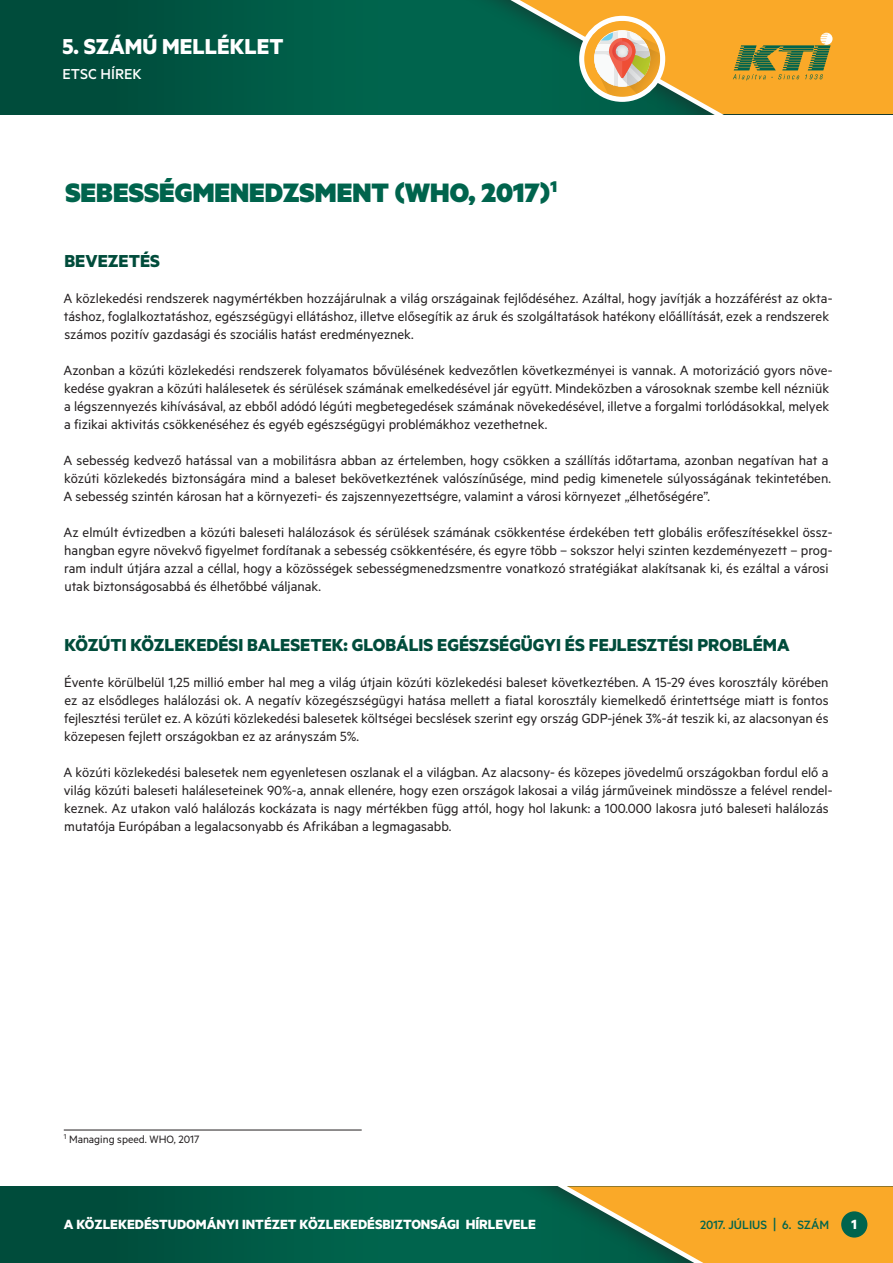
<style>
.page{position:relative;width:893px;height:1263px;background:#fff}
.page>*{position:absolute;margin:0;border:0;box-sizing:border-box;transform-origin:0 0}
.Fejezet_cim{font:900 30px "Metric";color:#00644d}
.t1{font:700 24.3px "Metric";color:#fff}
.Fejezet_alcim_1{font:700 19.5px "Metric";color:#004c3b}
.t2{font:500 16.2px "Metric";color:#fff}
.Tompa{font:15px/18px "Metric";color:#231f20}
.t3{font:700 15px "Metric";color:#fff}
.t4{font:500 13.5px "Metric";color:#00644d}
.lablec{font:12px "Metric";color:#231f20}
.s1{font-size:18.15px}
</style>
<div class="page">
<div style="left:0;top:1186px;width:893px;height:77px;background:linear-gradient(to bottom,#005542,#005542)"></div>
<svg style="left:374px;top:1186px;width:519px;height:77px"></svg>
<div style="left:841px;top:1211px;width:26px;height:26px;background:#00644d;border-radius:50%"></div>
<div style="left:0;top:0;width:893px;height:114px;background:linear-gradient(to bottom,#00523f,#00523f)"></div>
<svg style="left:292px;top:0;width:601px;height:114px"></svg>
<svg style="left:733px;top:33px;width:99px;height:47px"></svg>
<svg style="left:584px;top:20px;width:77px;height:77px"></svg>
<div style="left:579px;top:16px;width:86px;height:86px;border:5px solid #fff;border-radius:50%"></div>
<hr style="left:64px;top:1130px;width:298px;height:1px;background:#231f20">
<p class="t1" style="left:63px;top:31px;width:223px">5. SZÁMÚ MELLÉKLET</p>
<p class="t2" style="left:63px;top:65px;width:81px">ETSC HÍREK</p>
<p class="Fejezet_cim" style="left:65px;top:174px;width:493px">SEBESSÉGMENEDZSMENT (WHO, 2017)<sup>1</sup></p>
<p class="Fejezet_alcim_1" style="left:64px;top:249px;width:97px">BEVEZETÉS</p>
<p class="Tompa" style="left:63px;top:289px;width:771px">A közlekedési rendszerek nagymértékben hozzájárulnak a világ országainak fejlődéséhez. Azáltal, hogy javítják a hozzáférést az okta&shy;táshoz, foglalkoztatáshoz, egészségügyi ellátáshoz, illetve elősegítik az áruk és szolgáltatások hatékony előállítását, ezek a rendszerek számos pozitív gazdasági és szociális hatást eredményeznek.</p>
<p class="Tompa" style="left:63px;top:361px;width:771px">Azonban a közúti közlekedési rendszerek folyamatos bővülésének kedvezőtlen következményei is vannak. A motorizáció gyors növe&shy;kedése gyakran a közúti halálesetek és sérülések számának emelkedésével jár együtt. Mindeközben a városoknak szembe kell nézniük a légszennyezés kihívásával, az ebből adódó légúti megbetegedések számának növekedésével, illetve a forgalmi torlódásokkal, melyek a fizikai aktivitás csökkenéséhez és egyéb egészségügyi problémákhoz vezethetnek.</p>
<p class="Tompa" style="left:63px;top:451px;width:769px">A sebesség kedvező hatással van a mobilitásra abban az értelemben, hogy csökken a szállítás időtartama, azonban negatívan hat a közúti közlekedés biztonságára mind a baleset bekövetkeztének valószínűsége, mind pedig kimenetele súlyosságának tekintetében.<br>A sebesség szintén károsan hat a környezeti- és zajszennyezettségre, valamint a városi környezet „élhetőségére”.</p>
<p class="Tompa" style="left:63px;top:523px;width:771px">Az elmúlt évtizedben a közúti baleseti halálozások és sérülések számának csökkentése érdekében tett globális erőfeszítésekkel össz&shy;hangban egyre növekvő figyelmet fordítanak a sebesség csökkentésére, és egyre több – sokszor helyi szinten kezdeményezett – prog&shy;ram indult útjára azzal a céllal, hogy a közösségek sebességmenedzsmentre vonatkozó stratégiákat alakítsanak ki, és ezáltal a városi utak biztonságosabbá és élhetőbbé váljanak.</p>
<p class="Fejezet_alcim_1" style="left:64px;top:633px;width:727px">KÖZÚTI KÖZLEKEDÉSI BALESETEK: GLOBÁLIS EGÉSZSÉGÜGYI ÉS FEJLESZTÉSI PROBLÉMA</p>
<p class="Tompa" style="left:64px;top:672px;width:766px;text-align:justify">Évente körülbelül 1,25 millió ember hal meg a világ útjain közúti közlekedési baleset következtében. A 15-29 éves korosztály körében ez az elsődleges halálozási ok. A negatív közegészségügyi hatása mellett a fiatal korosztály kiemelkedő érintettsége miatt is fontos fejlesztési terület ez. A közúti közlekedési balesetek költségei becslések szerint egy ország GDP-jének 3%-át teszik ki, az alacsonyan és közepesen fejlett országokban ez az arányszám 5%.</p>
<p class="Tompa" style="left:63px;top:762px;width:771px">A közúti közlekedési balesetek nem egyenletesen oszlanak el a világban. Az alacsony- és közepes jövedelmű országokban fordul elő a világ közúti baleseti haláleseteinek 90%-a, annak ellenére, hogy ezen országok lakosai a világ járműveinek mindössze a felével rendel&shy;keznek. Az utakon való halálozás kockázata is nagy mértékben függ attól, hogy hol lakunk: a 100.000 lakosra jutó baleseti halálozás mutatója Európában a legalacsonyabb és Afrikában a legmagasabb.</p>
<p class="lablec" style="left:64px;top:1132px;width:137px"><sup>1</sup> Managing speed. WHO, 2017</p>
<p class="t3" style="left:64px;top:1215px;width:474px">A KÖZLEKEDÉSTUDOMÁNYI INTÉZET KÖZLEKEDÉSBIZTONSÁGI HÍRLEVELE</p>
<p class="t4" style="left:700px;top:1217px;width:131px">2017. JÚLIUS <span class="s1">|</span> 6. SZÁM</p>
<p class="t3" style="left:851px;top:1215px;width:7px">1</p>
</div>
